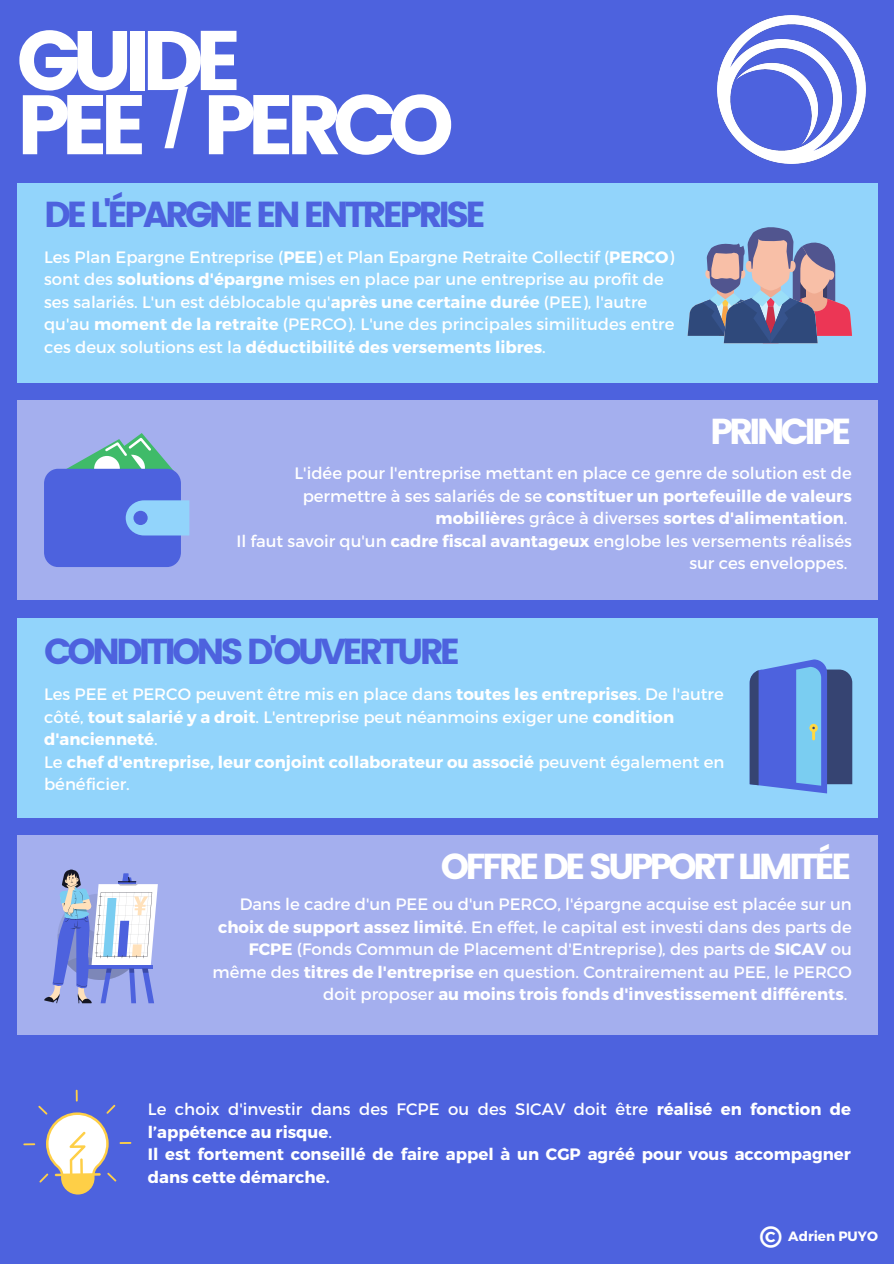
<style>
.page{position:relative;width:894px;height:1264px;background:#fff}
.page>*{position:absolute;margin:0;border:0;box-sizing:border-box;transform-origin:0 0}
.t1{font:84px "Poppins";letter-spacing:-.11em;color:#fff}
.t2{font:54px "Poppins";color:#fff}
.t3{font:36px "Poppins";letter-spacing:-.11em;color:#4d62de}
.t4{font:36px "Poppins";letter-spacing:-.11em;color:#fff}
.t5{font:700 31.5px "Montserrat";color:#fff}
.t6{font:16.5px/22.5px "Montserrat";color:#fff}
.t7{font:700 16.5px/22.5px "Montserrat";color:#fff}
.t8{font:700 13.5px "Montserrat";color:#fff}
.s1{font-weight:700}
.s2{font-weight:400}
</style>
<div class="page">
<div style="left:0;top:0;width:893px;height:1263px;background:#4d62de"></div>
<svg style="left:23px;top:1089px;width:108px;height:105px"></svg>
<div style="left:17px;top:183px;width:860px;height:199px;background:#92d4fb"></div>
<div style="left:17px;top:400px;width:860px;height:199px;background:#a4afee"></div>
<div style="left:17px;top:618px;width:860px;height:199px;background:#92d4fb"></div>
<div style="left:17px;top:835px;width:860px;height:199px;background:#a4afee"></div>
<svg style="left:44px;top:869px;width:114px;height:134px"></svg>
<svg style="left:60px;top:433px;width:114px;height:38px"></svg>
<div style="left:44px;top:469px;width:137px;height:98px;background:#4d62de;border-radius:14px"></div>
<svg style="left:126px;top:500px;width:63px;height:35px;background:#8dcbf8"></svg>
<div style="left:133px;top:511px;width:15px;height:14px;background:#4d62de;border-radius:50%"></div>
<svg style="left:749px;top:659px;width:103px;height:134px;background:#577bc6"></svg>
<svg style="left:687px;top:227px;width:164px;height:116px"></svg>
<img style="left:717px;top:16px;width:148px;height:147px">
<p class="t1" style="left:17px;top:12px;width:227px">GUIDE</p>
<p class="t1" style="left:17px;top:76px;width:439px">PEE PERCO</p>
<p class="t2" style="left:164px;top:88px;width:26px">/</p>
<p class="t3" style="left:44px;top:193px;width:443px">DE L'ÉPARGNE EN ENTREPRISE</p>
<p class="t6" style="left:44px;top:245px;width:631px">Les Plan Epargne Entreprise (<span class="s1">PEE</span>) et Plan Epargne Retraite Collectif (<span class="s1">PERCO</span>) sont des <span class="s1">solutions d'épargne</span> mises en place par une entreprise au profit de ses salariés. L'un est déblocable qu'<span class="s1">après une certaine durée</span> (PEE), l'autre qu'au <span class="s1">moment de la retraite</span> (PERCO). L'une des principales similitudes entre ces deux solutions est la <span class="s1">déductibilité des versements libres</span>.</p>
<p class="t4" style="left:710px;top:410px;width:143px">PRINCIPE</p>
<p class="t6" style="left:294px;top:461px;width:558px;text-align:right">L'idée pour l'entreprise mettant en place ce genre de solution est de permettre à ses salariés de se <span class="s1">constituer un portefeuille de valeurs mobilière</span>s grâce à diverses <span class="s1">sortes d'alimentation</span>.</p>
<p class="t6" style="left:236px;top:529px;width:616px;text-align:right">Il faut savoir qu'un <span class="s1">cadre fiscal avantageux</span> englobe les versements réalisés sur ces enveloppes.</p>
<p class="t3" style="left:44px;top:631px;width:418px">CONDITIONS D'OUVERTURE</p>
<p class="t6" style="left:44px;top:682px;width:681px">Les PEE et PERCO peuvent être mis en place dans <span class="s1">toutes les entreprises</span>. De l'autre côté, <span class="s1">tout salarié y a droit</span>. L'entreprise peut néanmoins exiger une <span class="s1">condition d'ancienneté</span>.</p>
<p class="t7" style="left:44px;top:749px;width:681px"><span class="s2">Le</span> chef d'entreprise, leur conjoint collaborateur ou associé <span class="s2">peuvent également en bénéficier.</span></p>
<p class="t4" style="left:441px;top:845px;width:412px">OFFRE DE SUPPORT LIMITÉE</p>
<p class="t6" style="left:212px;top:892px;width:640px;text-align:right">Dans le cadre d'un PEE ou d'un PERCO, l'épargne acquise est placée sur un <span class="s1">choix de support assez limité</span>. En effet, le capital est investi dans des parts de <span class="s1">FCPE</span> (Fonds Commun de Placement d'Entreprise), des parts de <span class="s1">SICAV</span> ou même des <span class="s1">titres de l'entreprise</span> en question. Contrairement au PEE, le PERCO doit proposer <span class="s1">au moins trois fonds d'investissement différents</span>.</p>
<p class="t6" style="left:148px;top:1097px;width:704px">Le choix d'investir dans des FCPE ou des SICAV doit être <span class="s1">réalisé en fonction de l’appétence au risque</span>.</p>
<p class="t7" style="left:148px;top:1142px;width:704px">Il est fortement conseillé de faire appel à un CGP agréé pour vous accompagner dans cette démarche.</p>
<p class="t5" style="left:759px;top:1216px;width:24px">©</p>
<p class="t8" style="left:788px;top:1226px;width:91px">Adrien PUYO</p>
</div>
